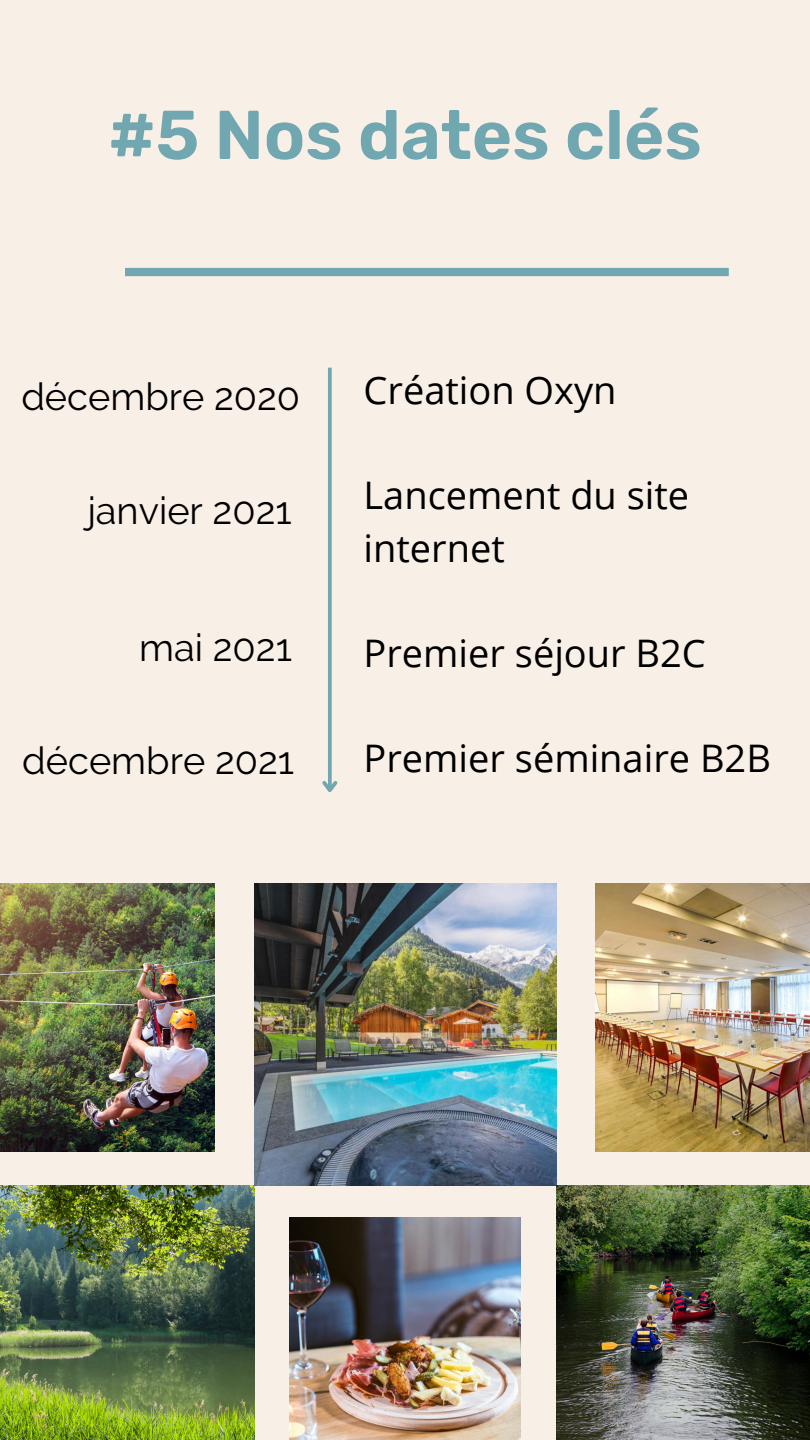
<style>
.page{position:relative;width:810px;height:1440px;background:#f8efe6}
.page>*{position:absolute;margin:0;border:0;box-sizing:border-box;transform-origin:0 0}
.t1{font:600 69px "Rubik";color:#71a7b1}
.t2{font:38px/52.5px "Open Sans";color:#000}
.t3{font:38px "Raleway";color:#000}
</style>
<div class="page">
<div style="left:125px;top:268px;width:604px;height:8px;background:#71a7b1"></div>
<svg style="left:328px;top:368px;width:4px;height:410px;background:#7aacb4"></svg>
<svg style="left:322px;top:778px;width:16px;height:14px"></svg>
<img style="left:0;top:1186px;width:254px;height:254px">
<img style="left:254px;top:884px;width:302px;height:302px">
<img style="left:556px;top:1186px;width:254px;height:254px">
<img style="left:0;top:884px;width:215px;height:268px">
<img style="left:596px;top:884px;width:214px;height:268px">
<img style="left:290px;top:1217px;width:230px;height:223px">
<h1 class="t1" style="left:108px;top:97px;width:595px">#5 Nos dates clés</h1>
<p class="t3" style="left:21px;top:375px;width:280px">décembre 2020</p>
<p class="t3" style="left:87px;top:489px;width:206px">janvier 2021</p>
<p class="t3" style="left:139px;top:625px;width:154px">mai 2021</p>
<p class="t3" style="left:22px;top:739px;width:273px">décembre 2021</p>
<p class="t2" style="left:364px;top:363px;width:255px">Création Oxyn</p>
<p class="t2" style="left:364px;top:468px;width:327px">Lancement du site internet</p>
<p class="t2" style="left:364px;top:626px;width:344px">Premier séjour B2C</p>
<p class="t2" style="left:364px;top:731px;width:409px">Premier séminaire B2B</p>
</div>
